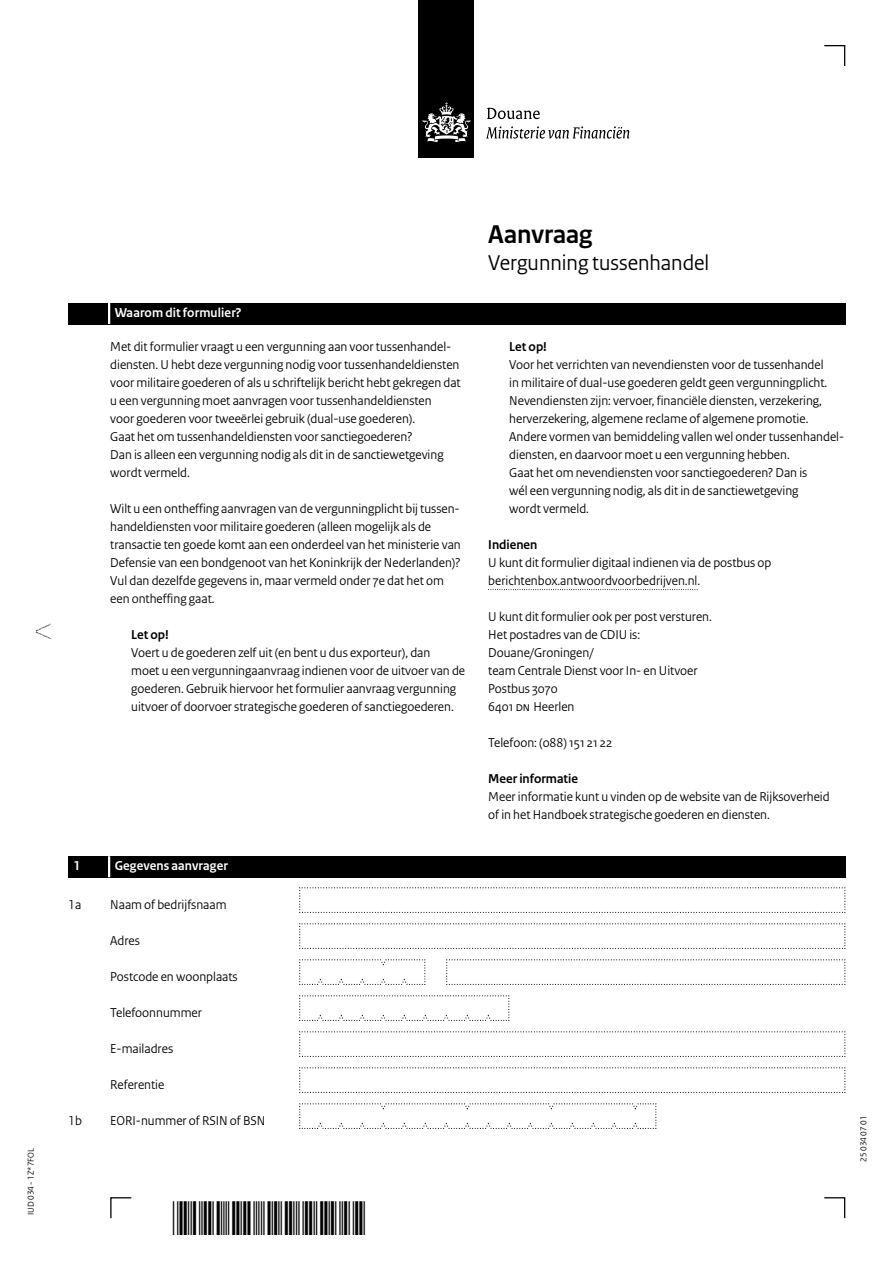
<style>
.page{position:relative;width:893px;height:1263px;background:#fff}
.page>*{position:absolute;margin:0;border:0;box-sizing:border-box;transform-origin:0 0}
.Documenttitel{font:700 27px "Rijksoverheid Sans Heading";color:#000}
.Documenttitel-2{font:22.5px "Rijksoverheid Sans Heading";color:#000}
.Let_op_tekst{font:13.5px/18px "Rijksoverheid Sans Heading";color:#000}
.Gebruiksaanwijzing{font:13.5px/18px "Rijksoverheid Sans Heading";color:#000}
.Gebruiksaanwijzing_w{font:13.5px/18px "Rijksoverheid Sans Heading";color:#000}
.Vraag{font:13.5px "Rijksoverheid Sans Heading";color:#000}
.Vraag_Nummer{font:13.5px "Rijksoverheid Sans Heading";color:#000}
.Tussenkop{font:700 13.5px "Rijksoverheid Sans Heading";color:#000}
.KOP_B_Nummer{font:700 13.5px "Rijksoverheid Sans Heading";letter-spacing:.01em;color:#fff}
.KOP_D_Nummer{font:700 13.5px "Rijksoverheid Sans Heading";letter-spacing:.01em;color:#fff}
.Let_op_Kop{font:700 13.5px "Rijksoverheid Sans Heading";color:#000}
.t1{font:9px "Rijksoverheid Sans Heading";color:#000}
</style>
<div class="page">
<svg style="left:824px;top:1197px;width:22px;height:22px"></svg>
<svg style="left:110px;top:1197px;width:22px;height:22px"></svg>
<svg style="left:824px;top:45px;width:22px;height:21px"></svg>
<svg style="left:299px;top:887px;width:547px;height:26px"></svg>
<svg style="left:299px;top:923px;width:547px;height:26px"></svg>
<svg style="left:446px;top:959px;width:400px;height:26px"></svg>
<svg style="left:299px;top:959px;width:127px;height:26px"></svg>
<svg style="left:299px;top:995px;width:211px;height:26px"></svg>
<svg style="left:299px;top:1031px;width:547px;height:26px"></svg>
<svg style="left:299px;top:1067px;width:547px;height:26px"></svg>
<svg style="left:299px;top:1103px;width:358px;height:26px"></svg>
<svg style="left:36px;top:624px;width:15px;height:15px"></svg>
<div style="left:68px;top:303px;width:777px;height:21px;background:#000"></div>
<hr style="left:108px;top:303px;width:2px;height:21px;background:#fff">
<svg style="left:488px;top:589px;width:209px;height:1px"></svg>
<div style="left:68px;top:856px;width:777px;height:21px;background:#000"></div>
<hr style="left:108px;top:856px;width:2px;height:21px;background:#fff">
<div style="left:419px;top:0;width:55px;height:158px;background:#000"></div>
<svg style="left:423px;top:102px;width:47px;height:40px"></svg>
<svg style="left:487px;top:108px;width:53px;height:11px"></svg>
<svg style="left:486px;top:126px;width:143px;height:13px"></svg>
<p class="t1" style="left:26px;top:1215px;width:68px;rotate:-90deg">IUD 034 - 1Z*7FOL</p>
<h2 class="KOP_B_Nummer" style="left:115px;top:305px;width:128px">Waarom dit formulier?</h2>
<p class="Gebruiksaanwijzing" style="left:110px;top:338px;width:352px">Met dit formulier vraagt u een vergunning aan voor tussenhandel&shy;diensten. U hebt deze vergunning nodig voor tussenhandeldiensten voor militaire goederen of als u schriftelijk bericht hebt gekregen dat u een vergunning moet aanvragen voor tussenhandeldiensten<br>voor goederen voor tweeërlei gebruik (dual-use goederen).</p>
<p class="Gebruiksaanwijzing" style="left:110px;top:428px;width:335px">Gaat het om tussenhandeldiensten voor sanctiegoederen?<br>Dan is alleen een vergunning nodig als dit in de sanctiewetgeving wordt vermeld.</p>
<p class="Gebruiksaanwijzing_w" style="left:110px;top:500px;width:352px">Wilt u een ontheffing aanvragen van de vergunningplicht bij tussen&shy;handeldiensten voor militaire goederen (alleen mogelijk als de transactie ten goede komt aan een onderdeel van het ministerie van Defensie van een bondgenoot van het Koninkrijk der Nederlanden)?<br>Vul dan dezelfde gegevens in, maar vermeld onder 7e dat het om een ontheffing gaat.</p>
<h3 class="Let_op_Kop" style="left:131px;top:627px;width:39px">Let op!</h3>
<p class="Let_op_tekst" style="left:131px;top:644px;width:335px">Voert u de goederen zelf uit (en bent u dus exporteur), dan<br>moet u een vergunningaanvraag indienen voor de uitvoer van de goederen. Gebruik hiervoor het formulier aanvraag vergunning uitvoer of doorvoer strategische goederen of sanctiegoederen.</p>
<h2 class="KOP_D_Nummer" style="left:74px;top:858px;width:8px">1</h2>
<h2 class="KOP_D_Nummer" style="left:115px;top:858px;width:115px">Gegevens aanvrager</h2>
<p class="Vraag_Nummer" style="left:68px;top:897px;width:15px">1a</p>
<p class="Vraag_Nummer" style="left:110px;top:897px;width:118px">Naam of bedrijfsnaam</p>
<p class="Vraag" style="left:110px;top:933px;width:31px">Adres</p>
<p class="Vraag" style="left:110px;top:969px;width:129px">Postcode en woonplaats</p>
<p class="Vraag" style="left:110px;top:1005px;width:93px">Telefoonnummer</p>
<p class="Vraag" style="left:110px;top:1041px;width:64px">E-mailadres</p>
<p class="Vraag" style="left:110px;top:1077px;width:56px">Referentie</p>
<p class="Vraag_Nummer" style="left:68px;top:1113px;width:15px">1b</p>
<p class="Vraag_Nummer" style="left:110px;top:1113px;width:157px">EORI-nummer of RSIN of BSN</p>
<h1 class="Documenttitel" style="left:488px;top:219px;width:106px">Aanvraag</h1>
<h1 class="Documenttitel-2" style="left:488px;top:250px;width:223px">Vergunning tussenhandel</h1>
<h3 class="Let_op_Kop" style="left:509px;top:339px;width:39px">Let op!</h3>
<p class="Let_op_tekst" style="left:509px;top:356px;width:335px">Voor het verrichten van nevendiensten voor de tussenhandel<br>in militaire of dual-use goederen geldt geen vergunningplicht.<br>Nevendiensten zijn: vervoer, financiële diensten, verzekering, herverzekering, algemene reclame of algemene promotie.<br>Andere vormen van bemiddeling vallen wel onder tussenhandel&shy;diensten, en daarvoor moet u een vergunning hebben.<br>Gaat het om nevendiensten voor sanctiegoederen? Dan is<br>wél een vergunning nodig, als dit in de sanctiewetgeving<br>wordt vermeld.</p>
<h3 class="Tussenkop" style="left:488px;top:537px;width:51px">Indienen</h3>
<p class="Gebruiksaanwijzing" style="left:488px;top:554px;width:285px">U kunt dit formulier digitaal indienen via de postbus op berichtenbox.antwoordvoorbedrijven.nl.</p>
<p class="Gebruiksaanwijzing_w" style="left:488px;top:608px;width:225px">U kunt dit formulier ook per post versturen.<br>Het postadres van de CDIU is:<br>Douane/Groningen/<br>team Centrale Dienst voor In- en Uitvoer<br>Postbus 3070<br>6401 DN Heerlen</p>
<p class="Gebruiksaanwijzing_w" style="left:488px;top:734px;width:126px">Telefoon: (088) 151 21 22</p>
<h3 class="Tussenkop" style="left:488px;top:771px;width:91px">Meer informatie</h3>
<p class="Gebruiksaanwijzing" style="left:488px;top:788px;width:343px">Meer informatie kunt u vinden op de website van de Rijksoverheid of in het Handboek strategische goederen en diensten.</p>
<p class="t1" style="left:858px;top:1161px;width:47px;rotate:-90deg">25 034 07 01</p>
</div>
